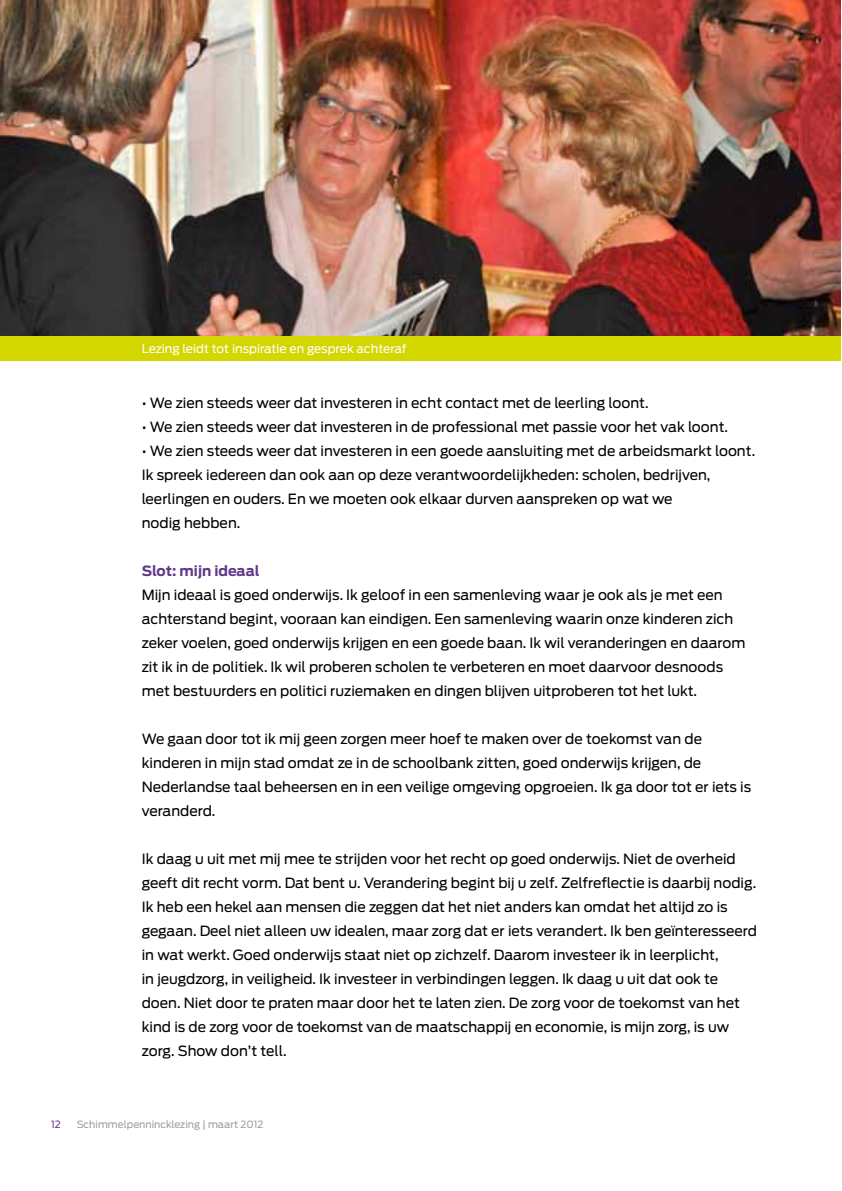
<style>
.page{position:relative;width:842px;height:1191px;background:#fff}
.page>*{position:absolute;margin:0;border:0;box-sizing:border-box;transform-origin:0 0}
.t1{font:14px/24px "Antenna";color:#000}
.t2{font:700 14px "Antenna";color:#60378a}
.t3{font:12px "Antenna";color:#fff}
.t4{font:9.8px "Antenna";color:#9c9e9f}
.t5{font:9.8px "Antenna";color:#60378a}
</style>
<div class="page">
<img style="left:0;top:1px;width:840px;height:335px">
<div style="left:0;top:336px;width:840px;height:24px;background:#d4d600"></div>
<p class="t3" style="left:142px;top:342px;width:266px">Lezing leidt tot inspiratie en gesprek achteraf</p>
<p class="t1" style="left:142px;top:391px;width:508px">• We zien steeds weer dat investeren in echt contact met de leerling loont.</p>
<p class="t1" style="left:142px;top:415px;width:588px">• We zien steeds weer dat investeren in de professional met passie voor het vak loont.</p>
<p class="t1" style="left:142px;top:439px;width:615px">• We zien steeds weer dat investeren in een goede aansluiting met de arbeidsmarkt loont.<br>Ik spreek iedereen dan ook aan op deze verantwoordelijkheden: scholen, bedrijven, leerlingen en ouders. En we moeten ook elkaar durven aanspreken op wat we<br>nodig hebben.</p>
<p class="t2" style="left:142px;top:563px;width:119px">Slot: mijn ideaal</p>
<p class="t1" style="left:142px;top:583px;width:605px">Mijn ideaal is goed onderwijs. Ik geloof in een samenleving waar je ook als je met een achterstand begint, vooraan kan eindigen. Een samenleving waarin onze kinderen zich zeker voelen, goed onderwijs krijgen en een goede baan. Ik wil veranderingen en daarom zit ik in de politiek. Ik wil proberen scholen te verbeteren en moet daarvoor desnoods met bestuurders en politici ruziemaken en dingen blijven uitproberen tot het lukt.</p>
<p class="t1" style="left:142px;top:727px;width:611px">We gaan door tot ik mij geen zorgen meer hoef te maken over de toekomst van de kinderen in mijn stad omdat ze in de schoolbank zitten, goed onderwijs krijgen, de Nederlandse taal beheersen en in een veilige omgeving opgroeien. Ik ga door tot er iets is veranderd.</p>
<p class="t1" style="left:142px;top:847px;width:617px">Ik daag u uit met mij mee te strijden voor het recht op goed onderwijs. Niet de overheid geeft dit recht vorm. Dat bent u. Verandering begint bij u zelf. Zelfreflectie is daarbij nodig.<br>Ik heb een hekel aan mensen die zeggen dat het niet anders kan omdat het altijd zo is gegaan. Deel niet alleen uw idealen, maar zorg dat er iets verandert. Ik ben geïnteresseerd in wat werkt. Goed onderwijs staat niet op zichzelf. Daarom investeer ik in leerplicht,<br>in jeugdzorg, in veiligheid. Ik investeer in verbindingen leggen. Ik daag u uit dat ook te doen. Niet door te praten maar door het te laten zien. De zorg voor de toekomst van het kind is de zorg voor de toekomst van de maatschappij en economie, is mijn zorg, is uw zorg. Show don’t tell.</p>
<p class="t5" style="left:51px;top:1119px;width:11px">12</p>
<p class="t4" style="left:77px;top:1119px;width:188px">Schimmelpennincklezing | maart 2012</p>
</div>
